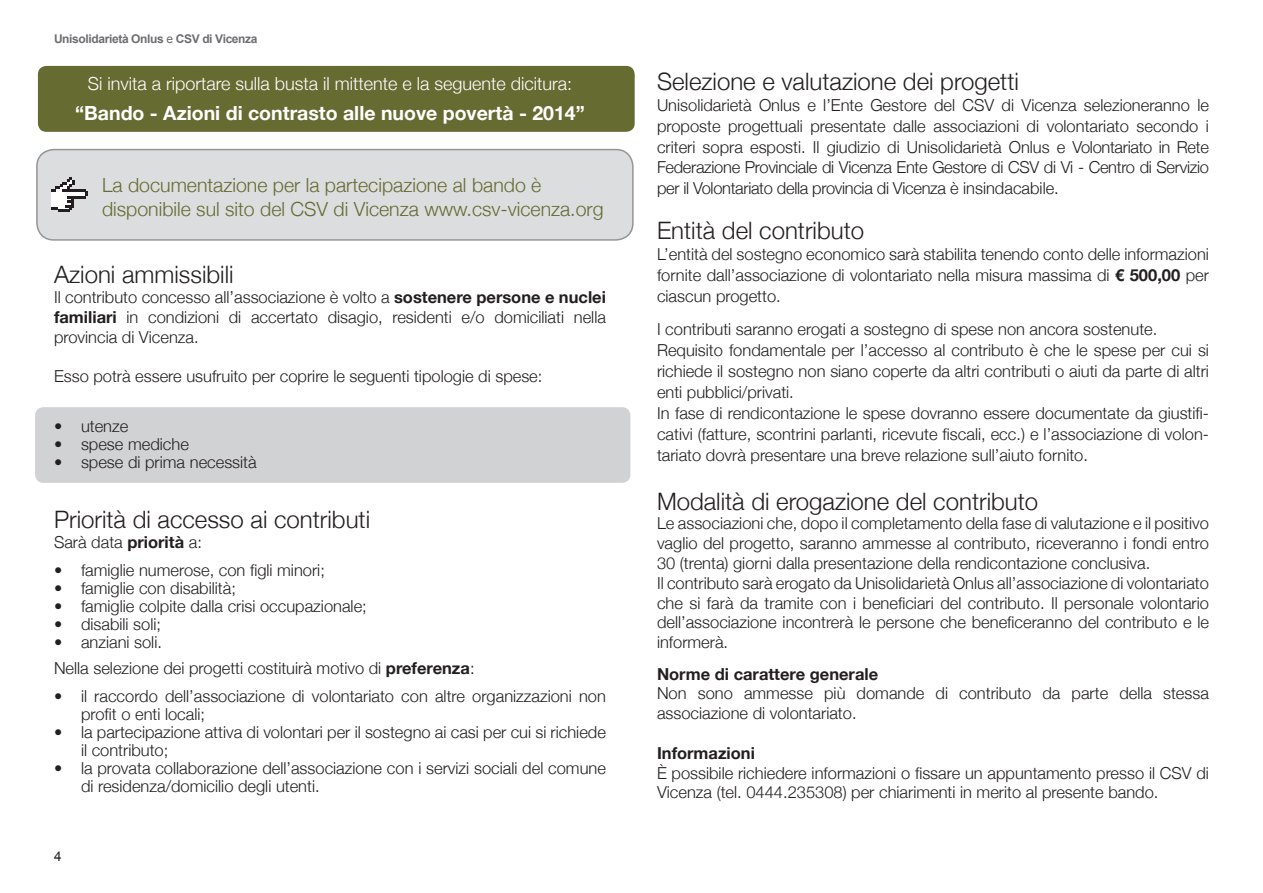
<style>
.page{position:relative;width:1263px;height:893px;background:#fff}
.page>*{position:absolute;margin:0;border:0;box-sizing:border-box;transform-origin:0 0}
.t1{font:300 24px "Helvetica Neue";color:#231f20}
.Presentazione_capito{font:300 19.5px/24px "Helvetica Neue";color:#666b32}
.t2{font:700 19.5px "Helvetica Neue";color:#fff}
.t3{font:300 18px "Helvetica Neue";color:#fff}
.t4{font:300 16.5px/19.8px "Helvetica Neue";color:#231f20;text-align:justify}
.t5{font:700 16.5px "Helvetica Neue";color:#231f20}
.t6{font:13.5px "Arial";color:#231f20}
.t7{font:700 12px "Arial";letter-spacing:-.03em;color:#6c6d70}
.s1{font-weight:400}
.s2{font-weight:700}
</style>
<div class="page">
<div style="left:38px;top:66px;width:597px;height:66px;background:#666b32;border-radius:9px"></div>
<div style="left:37px;top:150px;width:596px;height:90px;background:#dcdddf;border-radius:17px"></div>
<div style="left:36px;top:149px;width:598px;height:92px;border:2px solid #939598;border-radius:17px"></div>
<svg style="left:51px;top:177px;width:37px;height:35px"></svg>
<div style="left:35px;top:407px;width:595px;height:76px;background:#d1d2d4;border-radius:9px"></div>
<p class="t7" style="left:54px;top:31px;width:205px">Unisolidarietà Onlus <span class="s1">e</span> CSV di Vicenza</p>
<p class="t3" style="left:88px;top:69px;width:486px">Si invita a riportare sulla busta il mittente e la seguente dicitura:</p>
<p class="t2" style="left:75px;top:98px;width:511px">“Bando - Azioni di contrasto alle nuove povertà - 2014”</p>
<p class="Presentazione_capito" style="left:102px;top:172px;width:503px">La documentazione per la partecipazione al bando è disponibile sul sito del CSV di Vicenza www.csv-vicenza.org</p>
<p class="t1" style="left:54px;top:255px;width:181px">Azioni ammissibili</p>
<p class="t4" style="left:54px;top:286px;width:553px">Il contributo concesso all’associazione è volto a <span class="s2">sostenere persone e nuclei familiari</span> in condizioni di accertato disagio, residenti e/o domiciliati nella provincia di Vicenza.</p>
<p class="t4" style="left:54px;top:366px;width:490px">Esso potrà essere usufruito per coprire le seguenti tipologie di spese:</p>
<p class="t4" style="left:54px;top:415px;width:76px">• utenze</p>
<p class="t4" style="left:54px;top:433px;width:136px">• spese mediche</p>
<p class="t4" style="left:54px;top:451px;width:204px">• spese di prima necessità</p>
<p class="t1" style="left:54px;top:500px;width:318px">Priorità di accesso ai contributi</p>
<p class="t4" style="left:54px;top:531px;width:149px">Sarà data <span class="s2">priorità</span> a:</p>
<p class="t4" style="left:54px;top:559px;width:272px">• famiglie numerose, con figli minori;</p>
<p class="t4" style="left:54px;top:577px;width:183px">• famiglie con disabilità;</p>
<p class="t4" style="left:54px;top:595px;width:314px">• famiglie colpite dalla crisi occupazionale;</p>
<p class="t4" style="left:54px;top:613px;width:109px">• disabili soli;</p>
<p class="t4" style="left:54px;top:631px;width:109px">• anziani soli.</p>
<p class="t4" style="left:54px;top:657px;width:422px">Nella selezione dei progetti costituirà motivo di <span class="s2">preferenza</span>:</p>
<p class="t4" style="left:81px;top:686px;width:526px;line-height:18px;text-indent:-27px">• il raccordo dell’associazione di volontariato con altre organizzazioni non profit o enti locali;</p>
<p class="t4" style="left:81px;top:722px;width:526px;line-height:18px;text-indent:-27px">• la partecipazione attiva di volontari per il sostegno ai casi per cui si richiede il contributo;</p>
<p class="t4" style="left:81px;top:758px;width:526px;line-height:18px;text-indent:-27px">• la provata collaborazione dell’associazione con i servizi sociali del comune di residenza/domicilio degli utenti.</p>
<p class="t6" style="left:54px;top:848px;width:9px">4</p>
<p class="t1" style="left:657px;top:62px;width:363px">Selezione e valutazione dei progetti</p>
<p class="t4" style="left:657px;top:94px;width:553px;line-height:20.7px">Unisolidarietà Onlus e l’Ente Gestore del CSV di Vicenza selezioneranno le proposte progettuali presentate dalle associazioni di volontariato secondo i criteri sopra esposti. Il giudizio di Unisolidarietà Onlus e Volontariato in Rete Federazione Provinciale di Vicenza Ente Gestore di CSV di Vi - Centro di Servizio per il Volontariato della provincia di Vicenza è insindacabile.</p>
<p class="t1" style="left:657px;top:211px;width:209px">Entità del contributo</p>
<p class="t4" style="left:657px;top:243px;width:553px;line-height:21px">L’entità del sostegno economico sarà stabilita tenendo conto delle informazioni fornite dall’associazione di volontariato nella misura massima di <span class="s2">€ 500,00</span> per ciascun progetto.</p>
<p class="t4" style="left:657px;top:318px;width:502px">I contributi saranno erogati a sostegno di spese non ancora sostenute.</p>
<p class="t4" style="left:657px;top:339px;width:553px;line-height:21px">Requisito fondamentale per l’accesso al contributo è che le spese per cui si richiede il sostegno non siano coperte da altri contributi o aiuti da parte di altri enti pubblici/privati.</p>
<p class="t4" style="left:657px;top:402px;width:553px;line-height:21px">In fase di rendicontazione le spese dovranno essere documentate da giustifi&shy;cativi (fatture, scontrini parlanti, ricevute fiscali, ecc.) e l’associazione di volon&shy;tariato dovrà presentare una breve relazione sull’aiuto fornito.</p>
<p class="t1" style="left:657px;top:482px;width:383px">Modalità di erogazione del contributo</p>
<p class="t4" style="left:657px;top:513px;width:553px">Le associazioni che, dopo il completamento della fase di valutazione e il positivo vaglio del progetto, saranno ammesse al contributo, riceveranno i fondi entro 30 (trenta) giorni dalla presentazione della rendicontazione conclusiva.</p>
<p class="t4" style="left:657px;top:572px;width:553px">Il contributo sarà erogato da Unisolidarietà Onlus all’associazione di volontariato che si farà da tramite con i beneficiari del contributo. Il personale volontario dell’associazione incontrerà le persone che beneficeranno del contributo e le informerà.</p>
<p class="t5" style="left:657px;top:661px;width:223px">Norme di carattere generale</p>
<p class="t4" style="left:657px;top:683px;width:553px">Non sono ammesse più domande di contributo da parte della stessa associazione di volontariato.</p>
<p class="t5" style="left:657px;top:740px;width:100px">Informazioni</p>
<p class="t4" style="left:657px;top:762px;width:553px">È possibile richiedere informazioni o fissare un appuntamento presso il CSV di<br>Vicenza (tel. 0444.235308) per chiarimenti in merito al presente bando.</p>
</div>
